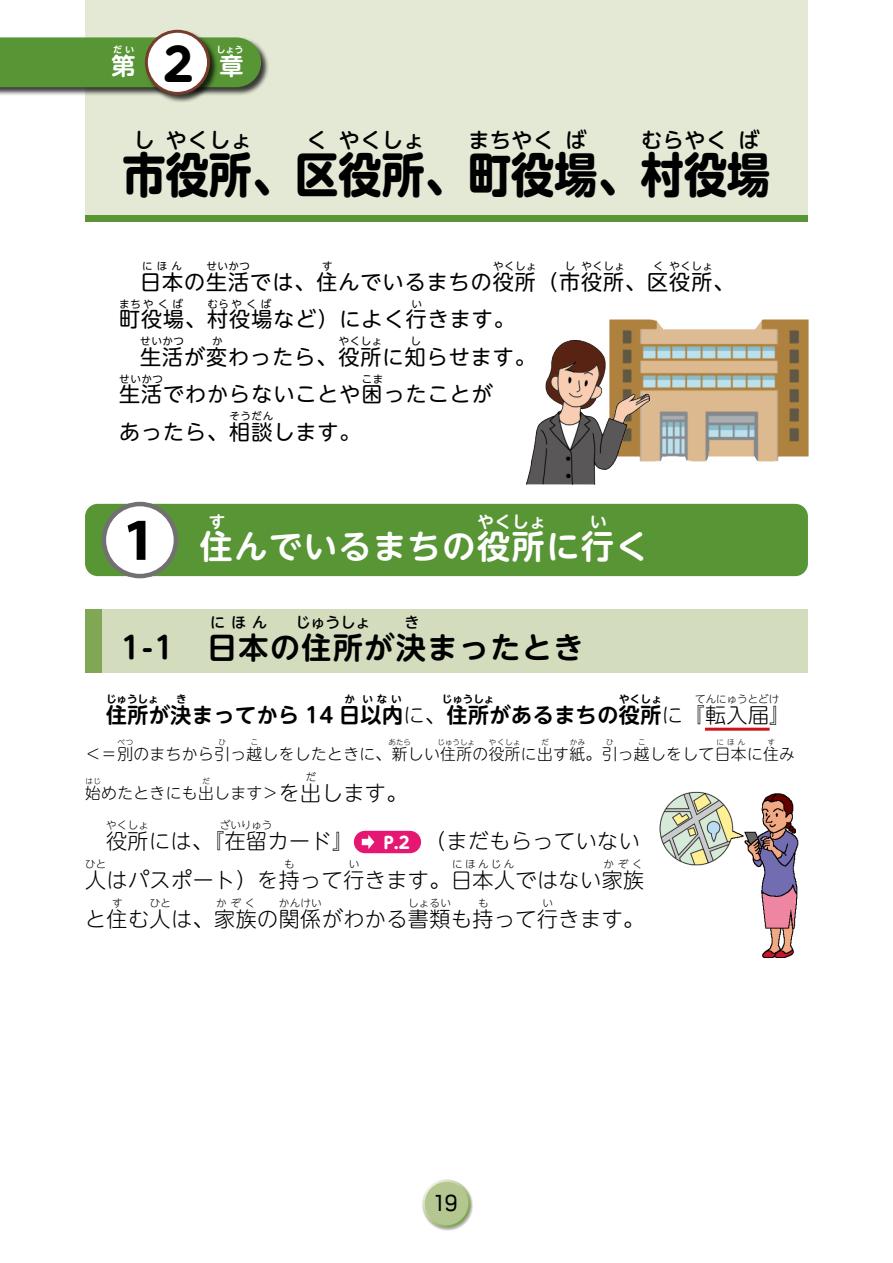
<style>
.page{position:relative;width:893px;height:1263px;background:#fff}
.page>*{position:absolute;margin:0;border:0;box-sizing:border-box;transform-origin:0 0}
.t1{font:700 60px "Myriad Pro";color:#000}
.t2{font:700 48px "UD Shin M Go Pro";color:#000;scale:.9 1}
.t3{font:700 45px "UD Shin M Go Pro";color:#000}
.t4{font:700 33px "UD Shin M Go Pro De";letter-spacing:.05em;color:#fff}
.t5{font:700 30px "UD Shin M Go Pro De";letter-spacing:.05em;color:#000}
.t6{font:24px "Oscine";color:#000}
.t7{font:700 24px "UD Shin M Go Pro De";color:#fff}
.t8{font:21px "UD Shin M Go Pro";letter-spacing:.05em;color:#000}
.t9{font:300 21px/39px "UD Shin M Go Pro";letter-spacing:.025em;color:#000;text-align:right}
.t10{font:700 21px "UD Shin M Go Pro De";letter-spacing:.025em;color:#000}
.t11{font:500 21px "UD Shin M Go Pro";letter-spacing:.03em;color:#000}
.t12{font:700 16.5px "UD Shin M Go Pro De";color:#fff}
.t13{font:300 15.75px "UD Shin M Go Pro";letter-spacing:.025em;color:#000}
.t14{font:500 15px "UD Shin M Go Pro";color:#000}
.t15{font:10.5px "UD Shin M Go Pro";letter-spacing:.05em;color:#000}
.t16{font:300 10.5px "UD Shin M Go Pro";letter-spacing:.025em;color:#000}
.t17{font:700 10.5px "UD Shin M Go Pro De";color:#000}
.t18{font:300 10.5px "UD Shin M Go Pro";color:#000}
.t19{font:700 9px "UD Shin M Go Pro De";color:#fff}
.t20{font:300 7.5px "UD Shin M Go Pro";letter-spacing:.075em;color:#000}
.s1{font-family:"UD Shin M Go Pro De";font-size:24px;color:#fff}
.s2{font-family:"UD Shin M Go Pro";font-weight:300}
.s3{font-size:21px}
.s4{font-weight:700;font-size:16.5px;color:#fff}
</style>
<div class="page">
<div style="left:421px;top:1179px;width:52px;height:52px;background:#5c5a5a;opacity:.5"></div>
<svg style="left:422px;top:1179px;width:49px;height:48px"></svg>
<div style="left:425px;top:1182px;width:43px;height:43px;background:#b4c791;border-radius:50%"></div>
<div style="left:85px;top:0;width:723px;height:221px;background:#e3e9d5"></div>
<div style="left:85px;top:215px;width:723px;height:6px;background:#579535"></div>
<div style="left:0;top:37px;width:270px;height:59px;background:#000;opacity:.75"></div>
<div style="left:0;top:37px;width:261px;height:50px;background:#579535"></div>
<div style="left:145px;top:29px;width:74px;height:74px;background:#000;opacity:.75"></div>
<div style="left:146px;top:31px;width:62px;height:62px;background:#fff;border-radius:50%"></div>
<div style="left:145px;top:30px;width:65px;height:65px;border:3px solid #773c2c;border-radius:50%"></div>
<div style="left:85px;top:504px;width:723px;height:72px;background:#579535;border-radius:13px"></div>
<div style="left:104px;top:504px;width:72px;height:72px;background:#fff;border-radius:50%"></div>
<div style="left:102px;top:502px;width:76px;height:76px;border:4px solid #727171;border-radius:50%"></div>
<div style="left:85px;top:609px;width:17px;height:63px;background:#80a754"></div>
<div style="left:102px;top:609px;width:706px;height:63px;background:#d3ddbe"></div>
<hr style="left:705px;top:728px;width:65px;height:3px;background:#d0121b">
<div style="left:354px;top:831px;width:67px;height:22px;background:#e61673;border-radius:11px"></div>
<svg style="left:362px;top:835px;width:12px;height:14px"></svg>
<img style="left:659px;top:791px;width:140px;height:167px">
<img style="left:609px;top:319px;width:200px;height:143px">
<img style="left:526px;top:341px;width:123px;height:143px">
<p class="t19" style="left:113px;top:42px;width:22px">だい</p>
<h3 class="t3" style="left:156px;top:28px;width:89px">２ <span class="s1">章</span></h3>
<p class="t19" style="left:216px;top:42px;width:28px">しょう</p>
<p class="t7" style="left:112px;top:47px;width:25px">第</p>
<p class="t11" style="left:134px;top:123px;width:22px">し</p>
<p class="t11" style="left:166px;top:123px;width:87px">やくしょ</p>
<p class="t11" style="left:306px;top:123px;width:22px">く</p>
<p class="t11" style="left:339px;top:123px;width:87px">やくしょ</p>
<p class="t11" style="left:468px;top:123px;width:87px">まちやく</p>
<p class="t11" style="left:566px;top:123px;width:22px">ば</p>
<p class="t11" style="left:641px;top:123px;width:87px">むらやく</p>
<p class="t11" style="left:738px;top:123px;width:22px">ば</p>
<h2 class="t2" style="left:122px;top:136px;width:721px">市役所、区役所、町役場、村役場</h2>
<p class="t15" style="left:142px;top:258px;width:41px">にほん</p>
<p class="t15" style="left:206px;top:258px;width:45px">せいかつ</p>
<p class="t15" style="left:322px;top:258px;width:12px">す</p>
<p class="t15" style="left:493px;top:258px;width:45px">やくしょ</p>
<p class="t15" style="left:565px;top:258px;width:12px">し</p>
<p class="t15" style="left:581px;top:258px;width:45px">やくしょ</p>
<p class="t15" style="left:653px;top:258px;width:12px">く</p>
<p class="t15" style="left:670px;top:258px;width:45px">やくしょ</p>
<p class="t8" style="left:119px;top:302px;width:397px">町役場、村役場など）によく行きます。</p>
<p class="t8" style="left:140px;top:265px;width:596px">日本の生活では、住んでいるまちの役所（市役所、区役所、</p>
<p class="t15" style="left:119px;top:295px;width:65px">まちやくば</p>
<p class="t15" style="left:208px;top:295px;width:65px">むらやくば</p>
<p class="t15" style="left:411px;top:295px;width:12px">い</p>
<p class="t8" style="left:140px;top:340px;width:397px">生活が変わったら、役所に知らせます。</p>
<p class="t15" style="left:140px;top:333px;width:45px">せいかつ</p>
<p class="t15" style="left:212px;top:333px;width:12px">か</p>
<p class="t15" style="left:339px;top:333px;width:45px">やくしょ</p>
<p class="t15" style="left:410px;top:333px;width:12px">し</p>
<p class="t8" style="left:119px;top:377px;width:375px">生活でわからないことや困ったことが</p>
<p class="t15" style="left:119px;top:370px;width:45px">せいかつ</p>
<p class="t15" style="left:362px;top:370px;width:23px">こま</p>
<p class="t8" style="left:119px;top:415px;width:243px">あったら、相談します。</p>
<p class="t15" style="left:230px;top:408px;width:45px">そうだん</p>
<h1 class="t1" style="left:122px;top:500px;width:35px">1</h1>
<p class="t12" style="left:209px;top:509px;width:18px">す</p>
<p class="t12" style="left:477px;top:509px;width:70px">やくしょ</p>
<p class="t12" style="left:590px;top:509px;width:18px">い</p>
<h3 class="t4" style="left:200px;top:520px;width:450px">住んでいるまちの役所に行く</h3>
<p class="t14" style="left:210px;top:610px;width:58px">にほん</p>
<p class="t14" style="left:296px;top:610px;width:76px">じゅうしょ</p>
<p class="t14" style="left:404px;top:610px;width:16px">き</p>
<h3 class="t5" style="left:121px;top:624px;width:464px">1-1　日本の住所が決まったとき</h3>
<p class="t17" style="left:106px;top:691px;width:54px">じゅうしょ</p>
<p class="t17" style="left:176px;top:691px;width:12px">き</p>
<p class="t17" style="left:345px;top:691px;width:12px">か</p>
<p class="t17" style="left:362px;top:691px;width:41px">いない</p>
<p class="t17" style="left:442px;top:691px;width:54px">じゅうしょ</p>
<p class="t17" style="left:619px;top:691px;width:44px">やくしょ</p>
<p class="t18" style="left:695px;top:691px;width:85px">てんにゅうとどけ</p>
<p class="t10" style="left:106px;top:698px;width:686px">住所が決まってから 14 日以内<span class="s2">に、</span>住所があるまちの役所<span class="s2">に『転入届』</span></p>
<p class="t20" style="left:118px;top:736px;width:17px">べつ</p>
<p class="t20" style="left:219px;top:736px;width:9px">ひ</p>
<p class="t20" style="left:251px;top:736px;width:9px">こ</p>
<p class="t20" style="left:389px;top:736px;width:24px">あたら</p>
<p class="t20" style="left:438px;top:736px;width:39px">じゅうしょ</p>
<p class="t20" style="left:489px;top:736px;width:33px">やくしょ</p>
<p class="t20" style="left:541px;top:736px;width:9px">だ</p>
<p class="t20" style="left:570px;top:736px;width:17px">かみ</p>
<p class="t20" style="left:606px;top:736px;width:9px">ひ</p>
<p class="t20" style="left:638px;top:736px;width:9px">こ</p>
<p class="t20" style="left:716px;top:736px;width:31px">にほん</p>
<p class="t20" style="left:767px;top:736px;width:9px">す</p>
<p class="t13" style="left:85px;top:780px;width:238px">始めたときにも出します＞<span class="s3">を出</span></p>
<p class="t13" style="left:85px;top:741px;width:711px">＜＝別のまちから引っ越しをしたときに、新しい住所の役所に出す紙。引っ越しをして日本に住み</p>
<p class="t20" style="left:85px;top:775px;width:17px">はじ</p>
<p class="t20" style="left:202px;top:775px;width:9px">だ</p>
<p class="t16" style="left:306px;top:769px;width:12px">だ</p>
<p class="t9" style="left:322px;top:773px;width:87px">します。</p>
<p class="t9" style="left:106px;top:820px;width:249px">役所には、『在留カード』</p>
<p class="t16" style="left:106px;top:816px;width:44px">やくしょ</p>
<p class="t16" style="left:220px;top:816px;width:54px">ざいりゅう</p>
<p class="t9" style="left:85px;top:820px;width:561px"><span class="s4">P.2</span> （まだもらっていない<br>人はパスポート）を持って行きます。日本人ではない家族</p>
<p class="t16" style="left:85px;top:855px;width:23px">ひと</p>
<p class="t16" style="left:284px;top:855px;width:12px">も</p>
<p class="t16" style="left:349px;top:855px;width:12px">い</p>
<p class="t16" style="left:452px;top:855px;width:64px">にほんじん</p>
<p class="t16" style="left:604px;top:855px;width:41px">かぞく</p>
<p class="t9" style="left:85px;top:898px;width:561px">と住む人は、家族の関係がわかる書類も持って行きます。</p>
<p class="t16" style="left:112px;top:894px;width:12px">す</p>
<p class="t16" style="left:150px;top:894px;width:23px">ひと</p>
<p class="t16" style="left:216px;top:894px;width:41px">かぞく</p>
<p class="t16" style="left:279px;top:894px;width:44px">かんけい</p>
<p class="t16" style="left:408px;top:894px;width:44px">しょるい</p>
<p class="t16" style="left:478px;top:894px;width:12px">も</p>
<p class="t16" style="left:543px;top:894px;width:12px">い</p>
<p class="t6" style="left:435px;top:1189px;width:24px">19</p>
</div>
